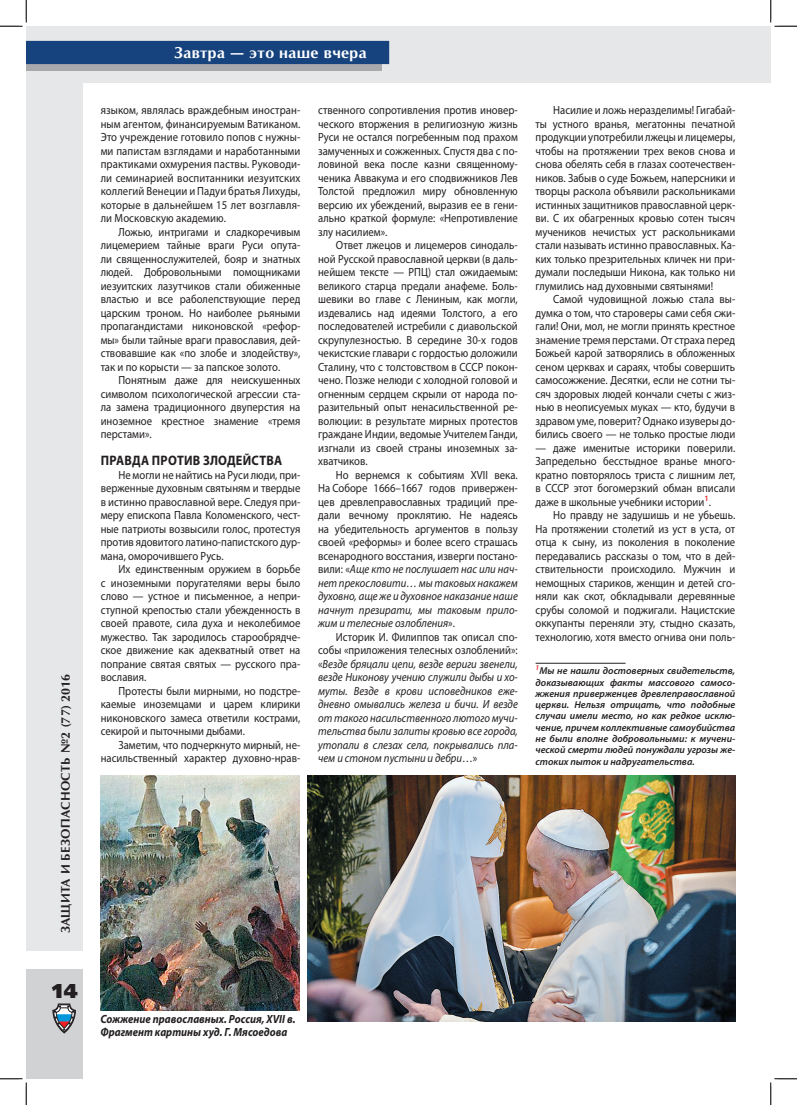
<style>
.page{position:relative;width:797px;height:1105px;background:#fff}
.page>*{position:absolute;margin:0;border:0;box-sizing:border-box;transform-origin:0 0}
.t1{font:20px "Free Set Black C";color:#231f20}
.t2{font:700 15px "Opium New";letter-spacing:.025em;color:#fff}
.t3{font:700 13.75px "Myriad Pro";letter-spacing:.02em;color:#231f20;scale:.9 1}
.t4{font:11.88px/13.5px "Myriad Pro";color:#231f20;text-align:justify;scale:.9 1}
.t5{font:italic 11.88px/13.5px "Myriad Pro";color:#231f20;text-align:justify;scale:.9 1}
.t6{font:italic 700 11.88px/13.5px "Myriad Pro";color:#231f20;scale:.9 1}
.t7{font:700 11.88px "Opium New";letter-spacing:.025em;color:#231f20}
.t8{font:italic 600 10px/11.2px "Myriad Pro";color:#231f20;text-align:justify}
.s1{font-style:italic}
.s2{font-style:normal}
</style>
<div class="page">
<div style="left:26px;top:26px;width:744px;height:57px;background:#e6e7e9"></div>
<div style="left:26px;top:26px;width:57px;height:925px;background:#e6e7e9"></div>
<div style="left:26px;top:969px;width:57px;height:110px;background:#d1d2d4"></div>
<svg style="left:52px;top:1003px;width:24px;height:30px"></svg>
<div style="left:26px;top:49px;width:355px;height:22px;background:linear-gradient(to right,#a8a9ad,#a8a9ad)"></div>
<div style="left:26px;top:41px;width:363px;height:23px;background:#16437e"></div>
<img style="left:100px;top:776px;width:199px;height:235px">
<hr style="left:535px;top:663px;width:90px;height:1px;background:#231f20">
<img style="left:308px;top:776px;width:427px;height:246px">
<svg style="left:0;top:0;width:27px;height:27px"></svg>
<svg style="left:0;top:1078px;width:27px;height:27px"></svg>
<svg style="left:770px;top:0;width:27px;height:27px"></svg>
<svg style="left:770px;top:1078px;width:27px;height:27px"></svg>
<p class="t7" style="left:58px;top:933px;width:261px;rotate:-90deg">ЗАЩИТА И БЕЗОПАСНОСТЬ №2 (77) 2016</p>
<h1 class="t1" style="left:50px;top:979px;width:30px">14</h1>
<p class="t2" style="left:174px;top:44px;width:194px">Завтра — это наше вчера</p>
<p class="t4" style="left:101px;top:103px;width:223px">языком, являлась враждебным иностран&shy;ным агентом, финансируемым Ватиканом.<br>Это учреждение готовило попов с нужны&shy;ми папистам взглядами и наработанными практиками охмурения паствы. Руководи&shy;ли семинарией воспитанники иезуитских коллегий Венеции и Падуи братья Лихуды, которые в дальнейшем 15 лет возглавля&shy;ли Московскую академию.</p>
<p class="t4" style="left:101px;top:225px;width:223px;text-indent:18px">Ложью, интригами и сладкоречивым лицемерием тайные враги Руси опута&shy;ли священнослужителей, бояр и знатных людей. Добровольными помощниками иезуитских лазутчиков стали обиженные властью и все раболепствующие перед царским троном. Но наиболее рьяными пропагандистами никоновской «рефор&shy;мы» были тайные враги православия, дей&shy;ствовавшие как «по злобе и злодейству», так и по корысти — за папское золото.</p>
<p class="t4" style="left:101px;top:373px;width:223px;text-indent:18px">Понятным даже для неискушенных символом психологической агрессии ста&shy;ла замена традиционного двуперстия на иноземное крестное знамение «тремя перстами».</p>
<p class="t3" style="left:101px;top:452px;width:203px">Правда против злодейства</p>
<p class="t4" style="left:101px;top:468px;width:223px;text-indent:18px">Не могли не найтись на Руси люди, при&shy;верженные духовным святыням и твердые в истинно православной вере. Следуя при&shy;меру епископа Павла Коломенского, чест&shy;ные патриоты возвысили голос, протестуя против ядовитого латино-папистского дур&shy;мана, оморочившего Русь.</p>
<p class="t4" style="left:101px;top:562px;width:223px;text-indent:18px">Их единственным оружием в борьбе с иноземными поругателями веры было слово — устное и письменное, а непри&shy;ступной крепостью стали убежденность в своей правоте, сила духа и неколебимое мужество. Так зародилось старообрядче&shy;ское движение как адекватный ответ на попрание святая святых — русского пра&shy;вославия.</p>
<p class="t4" style="left:101px;top:684px;width:223px;text-indent:18px">Протесты были мирными, но подстре&shy;каемые иноземцами и царем клирики никоновского замеса ответили кострами, секирой и пыточными дыбами.</p>
<p class="t4" style="left:101px;top:738px;width:223px;text-align:right">Заметим, что подчеркнуто мирный, не&shy;насильственный характер духовно-нрав-</p>
<p class="t4" style="left:318px;top:103px;width:223px">ственного сопротивления против иновер&shy;ческого вторжения в религиозную жизнь Руси не остался погребенным под прахом замученных и сожженных. Спустя два с по&shy;ловиной века после казни священному&shy;ченика Аввакума и его сподвижников Лев Толстой предложил миру обновленную версию их убеждений, выразив ее в гени&shy;ально краткой формуле: «Непротивление злу насилием».</p>
<p class="t4" style="left:318px;top:238px;width:223px;text-indent:18px">Ответ лжецов и лицемеров синодаль&shy;ной Русской православной церкви (в даль&shy;нейшем тексте — РПЦ) стал ожидаемым: великого старца предали анафеме. Боль&shy;шевики во главе с Лениным, как могли, издевались над идеями Толстого, а его последователей истребили с диавольской скрупулезностью. В середине 30-х годов чекистские главари с гордостью доложили Сталину, что с толстовством в СССР покон&shy;чено. Позже нелюди с холодной головой и огненным сердцем скрыли от народа по&shy;разительный опыт ненасильственной ре&shy;волюции: в результате мирных протестов граждане Индии, ведомые Учителем Ганди, изгнали из своей страны иноземных за&shy;хватчиков.</p>
<p class="t4" style="left:318px;top:468px;width:223px;text-indent:18px">Но вернемся к событиям XVII века.<br>На Соборе 1666–1667 годов привержен&shy;цев древлеправославных традиций пре&shy;дали вечному проклятию. Не надеясь на убедительность аргументов в пользу своей «реформы» и более всего страшась всенародного восстания, изверги постано&shy;вили: «<span class="s1">Аще кто не послушает нас или нач&shy;нет прекословити… мы таковых накажем духовно, аще же и духовное наказание наше начнут презирати, мы таковым прило&shy;жим и телесные озлобления</span>».</p>
<p class="t5" style="left:318px;top:630px;width:223px;text-indent:18px"><span class="s2">Историк И. Филиппов так описал спо&shy;собы «приложения телесных озлоблений»: «</span>Везде бряцали цепи, везде вериги звенели, везде Никонову учению служили дыбы и хо&shy;муты. Везде в крови исповедников еже&shy;дневно омывались железа и бичи. И везде от такого насильственного лютого мучи&shy;тельства были залиты кровью все города, утопали в слезах села, покрывались пла&shy;чем и стоном пустыни и дебри<span class="s2">…»</span></p>
<p class="t4" style="left:535px;top:103px;width:223px;text-indent:18px">Насилие и ложь неразделимы! Гигабай&shy;ты устного вранья, мегатонны печатной продукции употребили лжецы и лицемеры, чтобы на протяжении трех веков снова и снова обелять себя в глазах соотечествен&shy;ников. Забыв о суде Божьем, наперсники и творцы раскола объявили раскольниками истинных защитников православной церк&shy;ви. С их обагренных кровью сотен тысяч мучеников нечистых уст раскольниками стали называть истинно православных. Ка&shy;ких только презрительных кличек ни при&shy;думали последыши Никона, как только ни глумились над духовными святынями!</p>
<p class="t4" style="left:535px;top:292px;width:223px;text-indent:18px">Самой чудовищной ложью стала вы&shy;думка о том, что староверы сами себя сжи&shy;гали! Они, мол, не могли принять крестное знамение тремя перстами. От страха перед Божьей карой затворялись в обложенных сеном церквах и сараях, чтобы совершить самосожжение. Десятки, если не сотни ты&shy;сяч здоровых людей кончали счеты с жиз&shy;нью в неописуемых муках — кто, будучи в здравом уме, поверит? Однако изуверы до&shy;бились своего — не только простые люди</p>
<p class="t4" style="left:535px;top:441px;width:223px">— даже именитые историки поверили.<br>Запредельно бесстыдное вранье много&shy;кратно повторялось триста с лишним лет, в СССР этот богомерзкий обман вписали даже в школьные учебники истории<sup>1</sup>.</p>
<p class="t4" style="left:535px;top:508px;width:223px;text-indent:18px">Но правду не задушишь и не убьешь.<br>На протяжении столетий из уст в уста, от отца к сыну, из поколения в поколение передавались рассказы о том, что в дей&shy;ствительности происходило. Мужчин и немощных стариков, женщин и детей сго&shy;няли как скот, обкладывали деревянные срубы соломой и поджигали. Нацистские оккупанты переняли эту, стыдно сказать, технологию, хотя вместо огнива они поль-</p>
<p class="t8" style="left:535px;top:665px;width:201px"><sup>1</sup>Мы не нашли достоверных свидетельств, доказывающих факты массового самосо&shy;жжения приверженцев древлеправославной церкви. Нельзя отрицать, что подобные случаи имели место, но как редкое исклю&shy;чение, причем коллективные самоубийства не были вполне добровольными: к мучени&shy;ческой смерти людей понуждали угрозы же&shy;стоких пыток и надругательства.</p>
<p class="t6" style="left:100px;top:1011px;width:218px">Сожжение православных. Россия, XVII в.<br>Фрагмент картины худ. Г. Мясоедова</p>
</div>
